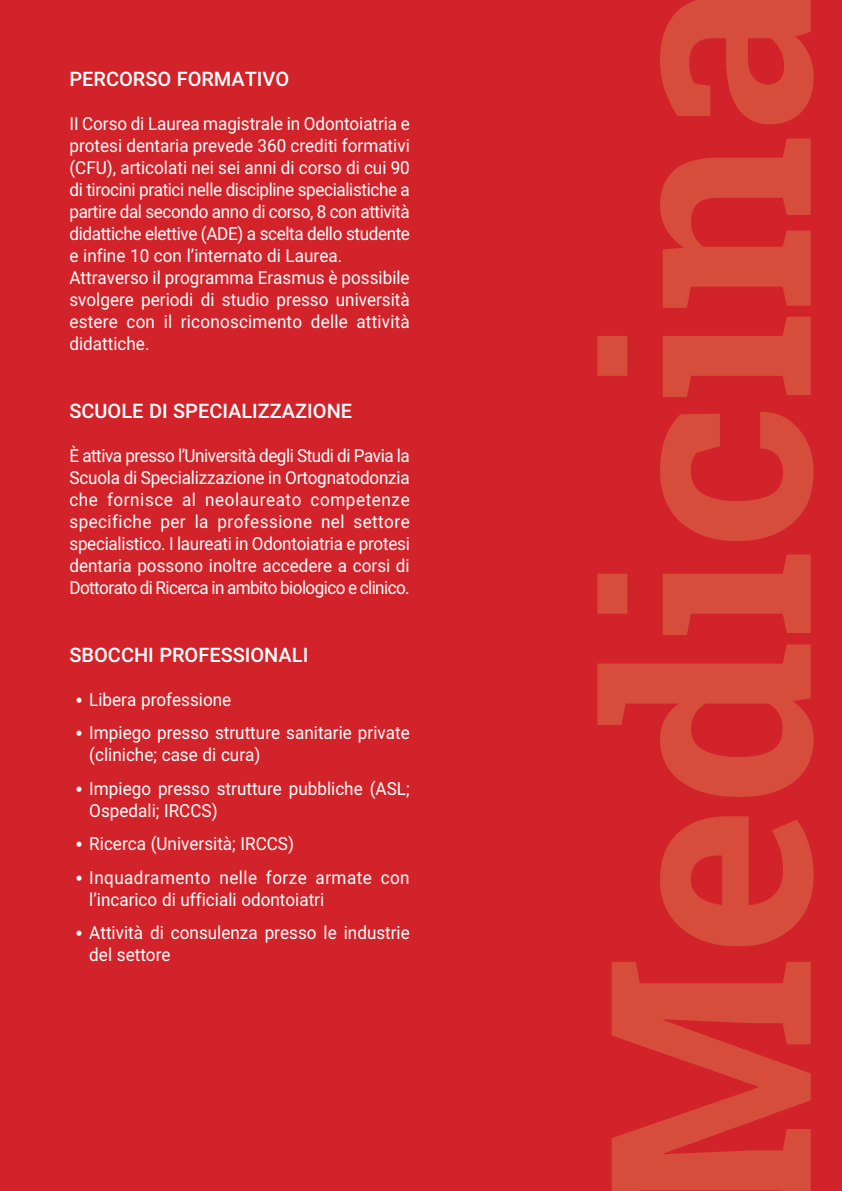
<style>
.page{position:relative;width:842px;height:1191px;background:#d2232a}
.page>*{position:absolute;margin:0;border:0;box-sizing:border-box;transform-origin:0 0}
.t1{font:500 20px "Roboto";color:#fff}
.t2{font:18px/22px "Roboto";color:#fff;scale:.95 1}
.t3{font:18px/22px "Roboto";letter-spacing:.025em;color:#fff;scale:.95 1}
.s1{font-size:24px}
</style>
<div class="page">
<svg style="left:612px;top:962px;width:199px;height:229px;fill:#d74d3b"></svg>
<svg style="left:660px;top:816px;width:153px;height:130px"></svg>
<svg style="left:597px;top:644px;width:216px;height:153px"></svg>
<svg style="left:597px;top:554px;width:214px;height:81px"></svg>
<svg style="left:660px;top:412px;width:153px;height:129px"></svg>
<svg style="left:597px;top:317px;width:214px;height:80px"></svg>
<svg style="left:660px;top:138px;width:151px;height:170px"></svg>
<svg style="left:660px;top:0;width:153px;height:124px"></svg>
<p class="t1" style="left:69px;top:67px;width:221px">PERCORSO FORMATIVO</p>
<p class="t2" style="left:69px;top:114px;width:360px">II Corso di Laurea magistrale in Odontoiatria e protesi dentaria prevede 360 crediti formativi (CFU), articolati nei sei anni di corso di cui 90 di tirocini pratici nelle discipline specialistiche a partire dal secondo anno di corso, 8 con attività didattiche elettive (ADE) a scelta dello studente e infine 10 con l’internato di Laurea.<br>Attraverso il programma Erasmus è possibile svolgere periodi di studio presso università estere con il riconoscimento delle attività didattiche.</p>
<p class="t1" style="left:69px;top:399px;width:284px">SCUOLE DI SPECIALIZZAZIONE</p>
<p class="t2" style="left:69px;top:446px;width:360px;text-align:justify">È attiva presso l’Università degli Studi di Pavia la Scuola di Specializzazione in Ortognatodonzia che fornisce al neolaureato competenze specifiche per la professione nel settore specialistico. I laureati in Odontoiatria e protesi dentaria possono inoltre accedere a corsi di Dottorato di Ricerca in ambito biologico e clinico.</p>
<p class="t1" style="left:69px;top:643px;width:240px">SBOCCHI PROFESSIONALI</p>
<p class="t2" style="left:75px;top:690px;width:166px"><span class="s1">•</span> Libera professione</p>
<p class="t2" style="left:89px;top:723px;width:339px;text-indent:-14px"><span class="s1">•</span> Impiego presso strutture sanitarie private (cliniche; case di cura)</p>
<p class="t2" style="left:89px;top:779px;width:339px;text-indent:-14px"><span class="s1">•</span> Impiego presso strutture pubbliche (ASL;<br>Ospedali; IRCCS)</p>
<p class="t2" style="left:75px;top:834px;width:232px"><span class="s1">•</span> Ricerca (Università; IRCCS)</p>
<p class="t3" style="left:89px;top:867px;width:339px;text-indent:-14px"><span class="s1">•</span> Inquadramento nelle forze armate con l’incarico di ufficiali odontoiatri</p>
<p class="t2" style="left:89px;top:923px;width:339px;text-indent:-14px"><span class="s1">•</span> Attività di consulenza presso le industrie del settore</p>
</div>
